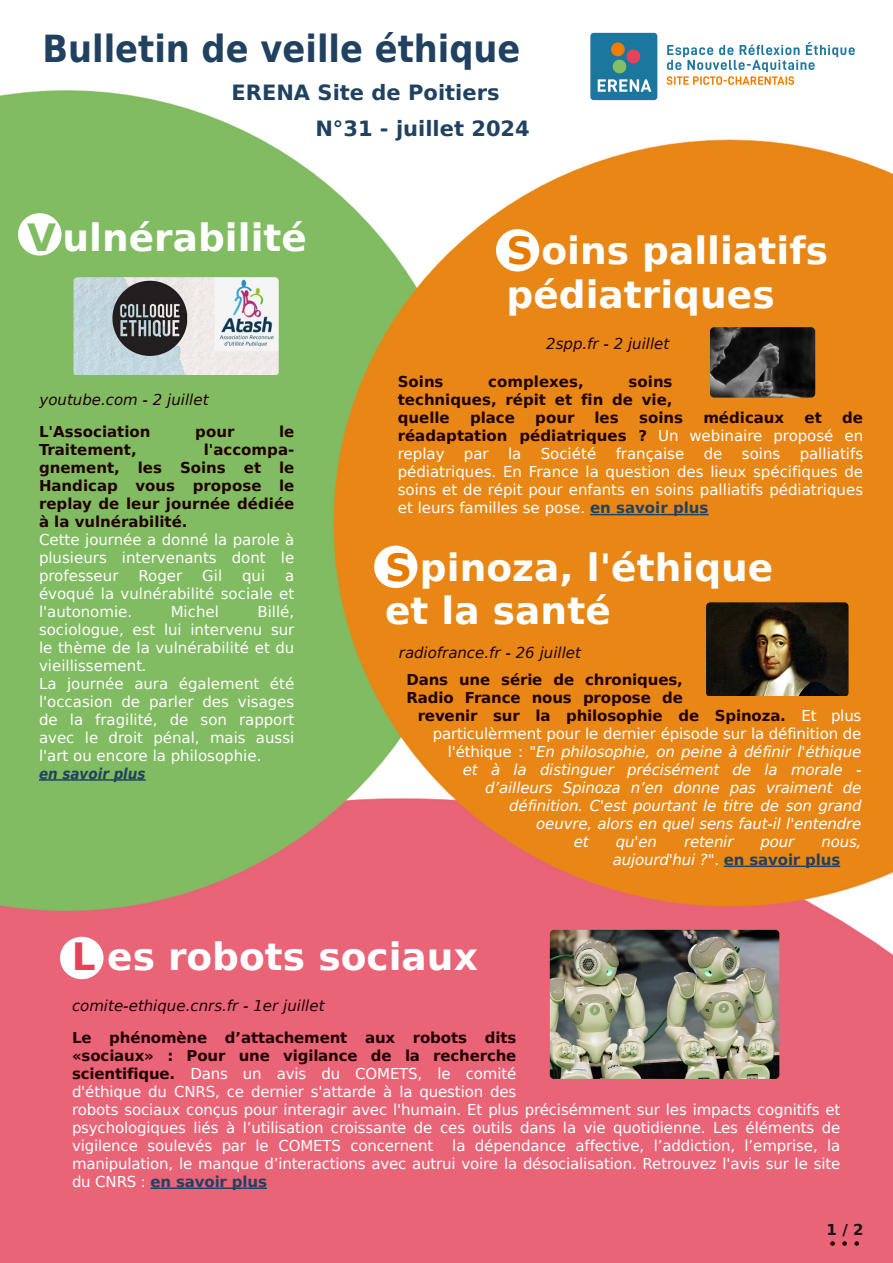
<style>
.page{position:relative;width:893px;height:1263px;background:#fff}
.page>*{position:absolute;margin:0;border:0;box-sizing:border-box;transform-origin:0 0}
.t1{font:700 37.5px/43.5px "DejaVu Sans";color:#fff}
.t2{font:700 37.5px "DejaVu Sans Condensed";color:#204260}
.t3{font:700 21px/36px "DejaVu Sans";color:#204260}
.t4{font:15px/18px "DejaVu Sans";letter-spacing:-.005em;color:#fff;text-align:justify}
.t5{font:700 15px/18px "DejaVu Sans";color:#210100;text-align:justify}
.t6{font:italic 15px/18px "DejaVu Sans";letter-spacing:-.01em;color:#fff}
.t7{font:italic 15px "DejaVu Sans";color:#210100}
.t8{font:italic 700 15px "DejaVu Sans Condensed";color:#204260}
.t9{font:700 15px "DejaVu Sans";color:#171513}
.s1{color:#81bb62}
.s2{font-style:italic}
.s3{color:#e77b00}
.s4{font-weight:400;color:#fff}
.s5{font-weight:700;color:#204260}
.s6{font-style:normal}
.s7{font-weight:700;font-style:normal;color:#204260}
.s8{color:#e44258}
.s9{font-weight:700;color:#210100}
</style>
<div class="page">
<img style="left:0;top:90px;width:893px;height:1173px">
<svg style="left:590px;top:514px;width:119px;height:1px"></svg>
<svg style="left:724px;top:865px;width:116px;height:2px"></svg>
<div style="left:374px;top:546px;width:43px;height:42px;background:#fff;border-radius:50%"></div>
<div style="left:496px;top:229px;width:43px;height:43px;background:#fff;border-radius:50%"></div>
<div style="left:18px;top:213px;width:44px;height:43px;background:#fff;border-radius:50%"></div>
<svg style="left:39px;top:779px;width:107px;height:2px"></svg>
<div style="left:60px;top:937px;width:44px;height:42px;background:#fff;border-radius:50%"></div>
<svg style="left:150px;top:1187px;width:117px;height:2px"></svg>
<svg style="left:830px;top:1241px;width:5px;height:5px"></svg>
<svg style="left:842px;top:1241px;width:5px;height:5px"></svg>
<svg style="left:854px;top:1241px;width:5px;height:5px"></svg>
<img style="left:581px;top:32px;width:282px;height:78px">
<img style="left:74px;top:277px;width:205px;height:97px">
<img style="left:710px;top:327px;width:105px;height:70px;border-radius:4px">
<img style="left:550px;top:930px;width:229px;height:148px;border-radius:4px">
<img style="left:706px;top:602px;width:142px;height:93px">
<h1 class="t2" style="left:42px;top:27px;width:479px">Bulletin de veille éthique</h1>
<h2 class="t3" style="left:315px;top:75px;width:216px;text-indent:-84px">ERENA Site de Poitiers<br>N°31 - juillet 2024</h2>
<h1 class="t1" style="left:27px;top:217px;width:282px"><span class="s1">V</span> ulnérabilité</h1>
<p class="t7" style="left:40px;top:391px;width:171px">youtube.com - 2 juillet</p>
<p class="t5" style="left:39px;top:422px;width:113px">L'Association</p>
<p class="t5" style="left:195px;top:422px;width:41px">pour</p>
<p class="t5" style="left:279px;top:422px;width:17px">le</p>
<p class="t5" style="left:39px;top:440px;width:99px">Traitement,</p>
<p class="t5" style="left:39px;top:440px;width:257px;text-indent:165px">l'accompa&shy;gnement, les Soins et le Handicap vous propose le replay de leur journée dédiée à la vulnérabilité.</p>
<p class="t4" style="left:39px;top:530px;width:257px">Cette journée a donné la parole à plusieurs intervenants dont le professeur</p>
<p class="t4" style="left:138px;top:566px;width:45px">Roger</p>
<p class="t4" style="left:202px;top:566px;width:21px">Gil</p>
<p class="t4" style="left:242px;top:566px;width:25px">qui</p>
<p class="t4" style="left:39px;top:566px;width:257px;text-indent:246px">a évoqué la vulnérabilité sociale et l'autonomie.</p>
<p class="t4" style="left:39px;top:602px;width:257px;text-align:left;text-indent:218px">Billé, sociologue, est lui intervenu sur le thème de la vulnérabilité et du vieillissement<span class="s2">.<br></span>La journée aura également été l'occasion de parler des visages de la fragilité, de son rapport avec le droit pénal, mais aussi l'art ou encore la philosophie.</p>
<p class="t8" style="left:39px;top:765px;width:108px">en savoir plus</p>
<p class="t4" style="left:171px;top:602px;width:50px">Michel</p>
<h1 class="t1" style="left:506px;top:229px;width:323px"><span class="s3">S</span> oins palliatifs pédiatriques</h1>
<p class="t7" style="left:546px;top:335px;width:125px">2spp.fr - 2 juillet</p>
<p class="t5" style="left:398px;top:373px;width:276px;text-indent:231px">soins techniques, répit et fin de vie, quelle</p>
<p class="t5" style="left:398px;top:373px;width:47px">Soins</p>
<p class="t5" style="left:488px;top:373px;width:97px">complexes,</p>
<p class="t5" style="left:470px;top:409px;width:46px">place</p>
<p class="t5" style="left:535px;top:409px;width:41px">pour</p>
<p class="t5" style="left:595px;top:409px;width:26px">les</p>
<p class="t5" style="left:639px;top:409px;width:46px">soins</p>
<p class="t5" style="left:703px;top:409px;width:82px">médicaux</p>
<p class="t5" style="left:804px;top:409px;width:19px">et</p>
<p class="t5" style="left:398px;top:409px;width:467px;text-indent:444px">de réadaptation pédiatriques ? <span class="s4">Un webinaire proposé en replay</span></p>
<p class="t4" style="left:464px;top:445px;width:26px">par</p>
<p class="t4" style="left:508px;top:445px;width:15px">la</p>
<p class="t4" style="left:541px;top:445px;width:57px">Société</p>
<p class="t4" style="left:616px;top:445px;width:70px">française</p>
<p class="t4" style="left:704px;top:445px;width:20px">de</p>
<p class="t4" style="left:742px;top:445px;width:40px">soins</p>
<p class="t4" style="left:398px;top:445px;width:467px;text-indent:402px">palliatifs pédiatriques. En France la question des lieux spécifiques de soins et de répit pour enfants en soins palliatifs pédiatriques et leurs familles se pose. <span class="s5">en savoir plus</span></p>
<h1 class="t1" style="left:385px;top:546px;width:390px"><span class="s3">S</span> pinoza, l'éthique et la santé</h1>
<p class="t7" style="left:399px;top:644px;width:184px">radiofrance.fr - 26 juillet</p>
<p class="t5" style="left:406px;top:671px;width:278px">Dans une série de chroniques,</p>
<p class="t5" style="left:406px;top:689px;width:278px">Radio France nous propose de</p>
<p class="t5" style="left:418px;top:707px;width:445px">revenir sur la philosophie de Spinoza. <span class="s4">Et plus</span></p>
<p class="t4" style="left:433px;top:725px;width:430px">particulèrment pour le dernier épisode sur la définition de</p>
<p class="t6" style="left:448px;top:743px;width:415px"><span class="s6">l'éthique : "</span>En philosophie, on peine à définir l'éthique</p>
<p class="t6" style="left:463px;top:761px;width:400px">et à la distinguer précisément de la morale -</p>
<p class="t6" style="left:485px;top:779px;width:378px">d’ailleurs Spinoza n’en donne pas vraiment de</p>
<p class="t6" style="left:509px;top:797px;width:354px">définition. C'est pourtant le titre de son grand</p>
<p class="t6" style="left:536px;top:815px;width:327px">oeuvre, alors en quel sens faut-il l'entendre</p>
<p class="t6" style="left:574px;top:833px;width:17px">et</p>
<p class="t6" style="left:616px;top:833px;width:43px">qu'en</p>
<p class="t6" style="left:684px;top:833px;width:51px">retenir</p>
<p class="t6" style="left:761px;top:833px;width:35px">pour</p>
<p class="t6" style="left:613px;top:833px;width:250px;text-indent:209px">nous, aujourd'hui ?<span class="s6">".</span> <span class="s7">en savoir plus</span></p>
<h1 class="t1" style="left:72px;top:936px;width:408px"><span class="s8">L</span> es robots sociaux</h1>
<p class="t7" style="left:72px;top:997px;width:254px">comite-ethique.cnrs.fr - 1er juillet</p>
<p class="t4" style="left:72px;top:1029px;width:770px;text-align:left"><span class="s9">Le phénomène d’attachement aux robots dits<br>«sociaux» : Pour une vigilance de la recherche<br>scientifique.</span> Dans un avis du COMETS, le comité<br>d'éthique du CNRS, ce dernier s'attarde à la question des<br>robots sociaux conçus pour interagir avec l'humain. Et plus précisémment sur les impacts cognitifs et psychologiques liés à l’utilisation croissante de ces outils dans la vie quotidienne. Les éléments de vigilence soulevés par le COMETS concernent</p>
<p class="t4" style="left:72px;top:1137px;width:770px;text-indent:380px">la dépendance affective, l’addiction, l’emprise, la manipulation, le manque d’interactions avec autrui voire la désocialisation. Retrouvez l'avis sur le site du CNRS : <span class="s5">en savoir plus</span></p>
<p class="t9" style="left:827px;top:1221px;width:38px">1/2</p>
</div>
